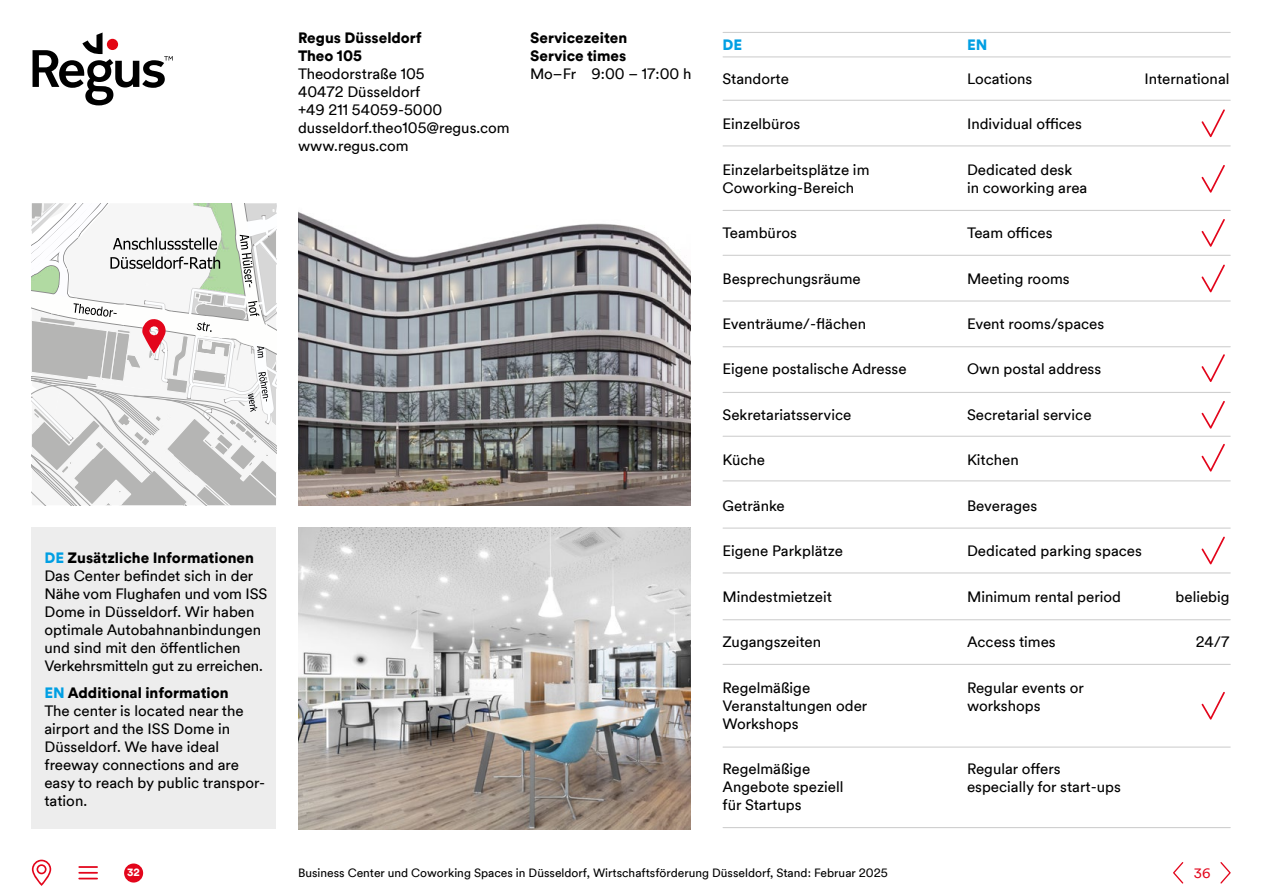
<style>
.page{position:relative;width:1263px;height:893px;background:#fff}
.page>*{position:absolute;margin:0;border:0;box-sizing:border-box;transform-origin:0 0}
.t1{font:15px/18px "Duesseldorf Circular TT";color:#000}
.t2{font:900 15px/18px "Duesseldorf Circular TT";color:#000}
.t3{font:900 15px "Duesseldorf Circular TT";color:#009fe3}
.t4{font:13.5px "Duesseldorf Circular TT";color:#e3051b}
.t5{font:12px "Duesseldorf Circular TT";color:#000}
.t6{font:900 10.5px "Duesseldorf Circular TT";color:#fff}
.s1{font-weight:900;color:#009fe3}
.s2{font-weight:900}
</style>
<div class="page">
<svg style="left:33px;top:33px;width:140px;height:72px"></svg>
<img style="left:298px;top:211px;width:393px;height:294px">
<div style="left:32px;top:527px;width:244px;height:302px;background:#ededed"></div>
<svg style="left:1201px;top:109px;width:24px;height:28px"></svg>
<hr style="left:723px;top:100px;width:507px;height:1px;background:#d0d0d0">
<hr style="left:723px;top:145px;width:507px;height:1px;background:#d0d0d0">
<hr style="left:723px;top:210px;width:507px;height:1px;background:#d0d0d0">
<hr style="left:723px;top:255px;width:507px;height:1px;background:#d0d0d0">
<hr style="left:723px;top:300px;width:507px;height:2px;background:#d0d0d0">
<hr style="left:723px;top:346px;width:507px;height:1px;background:#d0d0d0">
<hr style="left:723px;top:392px;width:507px;height:1px;background:#d0d0d0">
<hr style="left:723px;top:436px;width:507px;height:1px;background:#d0d0d0">
<hr style="left:723px;top:480px;width:507px;height:1px;background:#d0d0d0">
<hr style="left:723px;top:527px;width:507px;height:2px;background:#d0d0d0">
<hr style="left:723px;top:572px;width:507px;height:1px;background:#d0d0d0">
<hr style="left:723px;top:619px;width:507px;height:1px;background:#d0d0d0">
<hr style="left:723px;top:664px;width:507px;height:1px;background:#d0d0d0">
<hr style="left:723px;top:746px;width:507px;height:2px;background:#d0d0d0">
<hr style="left:723px;top:32px;width:507px;height:1px;background:#d0d0d0">
<hr style="left:723px;top:827px;width:507px;height:1px;background:#d0d0d0">
<hr style="left:723px;top:56px;width:507px;height:1px;background:#d0d0d0">
<svg style="left:1201px;top:264px;width:24px;height:28px"></svg>
<svg style="left:1201px;top:444px;width:24px;height:28px"></svg>
<svg style="left:1201px;top:219px;width:24px;height:28px"></svg>
<svg style="left:1201px;top:537px;width:24px;height:27px"></svg>
<svg style="left:1201px;top:401px;width:24px;height:28px"></svg>
<svg style="left:1201px;top:165px;width:24px;height:28px"></svg>
<svg style="left:1201px;top:692px;width:24px;height:28px"></svg>
<svg style="left:1220px;top:862px;width:11px;height:21px"></svg>
<svg style="left:1173px;top:862px;width:10px;height:21px"></svg>
<svg style="left:79px;top:866px;width:18px;height:13px"></svg>
<svg style="left:32px;top:860px;width:19px;height:26px"></svg>
<svg style="left:1201px;top:354px;width:24px;height:28px"></svg>
<svg style="left:32px;top:203px;width:244px;height:303px"></svg>
<div style="left:124px;top:863px;width:19px;height:19px;background:#e3051b;border-radius:50%"></div>
<img style="left:298px;top:527px;width:393px;height:302px">
<p class="t1" style="left:44px;top:548px;width:224px"><span class="s1">DE</span> <span class="s2">Zusätzliche Informationen<br></span>Das Center befindet sich in der<br>Nähe vom Flughafen und vom ISS<br>Dome in Düsseldorf. Wir haben optimale Autobahnanbindungen und sind mit den öffentlichen<br>Verkehrsmitteln gut zu erreichen.</p>
<p class="t1" style="left:44px;top:683px;width:222px"><span class="s1">EN</span> <span class="s2">Additional information<br></span>The center is located near the airport and the ISS Dome in<br>Düsseldorf. We have ideal freeway connections and are easy to reach by public transpor&shy;tation.</p>
<p class="t6" style="left:127px;top:865px;width:14px">32</p>
<p class="t2" style="left:298px;top:28px;width:125px">Regus Düsseldorf<br>Theo 105</p>
<p class="t1" style="left:298px;top:64px;width:213px">Theodorstraße 105<br>40472 Düsseldorf<br>+49 211 54059-5000 dusseldorf.theo105@regus.com www.regus.com</p>
<p class="t2" style="left:530px;top:28px;width:99px">Servicezeiten<br>Service times</p>
<p class="t1" style="left:530px;top:64px;width:163px">Mo–Fr 9:00 – 17:00 h</p>
<p class="t1" style="left:722px;top:69px;width:68px">Standorte</p>
<p class="t1" style="left:967px;top:69px;width:67px">Locations</p>
<p class="t1" style="left:1144px;top:69px;width:87px">International</p>
<p class="t1" style="left:722px;top:114px;width:79px">Einzelbüros</p>
<p class="t1" style="left:967px;top:114px;width:116px">Individual offices</p>
<p class="t1" style="left:722px;top:160px;width:148px">Einzelarbeitsplätze im</p>
<p class="t1" style="left:967px;top:160px;width:107px">Dedicated desk</p>
<p class="t1" style="left:722px;top:178px;width:133px">Coworking-Bereich</p>
<p class="t1" style="left:967px;top:178px;width:122px">in coworking area</p>
<p class="t1" style="left:722px;top:223px;width:76px">Teambüros</p>
<p class="t1" style="left:967px;top:223px;width:87px">Team offices</p>
<p class="t1" style="left:722px;top:269px;width:140px">Besprechungsräume</p>
<p class="t1" style="left:967px;top:269px;width:104px">Meeting rooms</p>
<p class="t1" style="left:722px;top:314px;width:145px">Eventräume/-flächen</p>
<p class="t1" style="left:967px;top:314px;width:139px">Event rooms/spaces</p>
<p class="t1" style="left:722px;top:359px;width:186px">Eigene postalische Adresse</p>
<p class="t1" style="left:967px;top:359px;width:136px">Own postal address</p>
<p class="t1" style="left:722px;top:405px;width:130px">Sekretariatsservice</p>
<p class="t1" style="left:967px;top:405px;width:126px">Secretarial service</p>
<p class="t1" style="left:722px;top:450px;width:44px">Küche</p>
<p class="t1" style="left:967px;top:450px;width:53px">Kitchen</p>
<p class="t1" style="left:722px;top:496px;width:64px">Getränke</p>
<p class="t1" style="left:967px;top:496px;width:72px">Beverages</p>
<p class="t1" style="left:722px;top:541px;width:122px">Eigene Parkplätze</p>
<p class="t1" style="left:967px;top:541px;width:176px">Dedicated parking spaces</p>
<p class="t1" style="left:722px;top:587px;width:111px">Mindestmietzeit</p>
<p class="t1" style="left:967px;top:587px;width:156px">Minimum rental period</p>
<p class="t1" style="left:1175px;top:587px;width:56px">beliebig</p>
<p class="t1" style="left:722px;top:632px;width:100px">Zugangszeiten</p>
<p class="t1" style="left:967px;top:632px;width:90px">Access times</p>
<p class="t1" style="left:1196px;top:632px;width:35px">24/7</p>
<p class="t1" style="left:722px;top:678px;width:89px">Regelmäßige</p>
<p class="t1" style="left:967px;top:678px;width:118px">Regular events or</p>
<p class="t1" style="left:722px;top:696px;width:146px">Veranstaltungen oder</p>
<p class="t1" style="left:967px;top:696px;width:75px">workshops</p>
<p class="t1" style="left:722px;top:714px;width:78px">Workshops</p>
<p class="t1" style="left:722px;top:759px;width:89px">Regelmäßige</p>
<p class="t1" style="left:967px;top:759px;width:95px">Regular offers</p>
<p class="t1" style="left:722px;top:777px;width:122px">Angebote speziell</p>
<p class="t1" style="left:967px;top:777px;width:155px">especially for start-ups</p>
<p class="t1" style="left:722px;top:795px;width:81px">für Startups</p>
<p class="t3" style="left:722px;top:34px;width:21px">DE</p>
<p class="t3" style="left:967px;top:34px;width:22px">EN</p>
<p class="t5" style="left:298px;top:865px;width:591px">Business Center und Coworking Spaces in Düsseldorf, Wirtschaftsförderung Düsseldorf, Stand: Februar 2025</p>
<p class="t4" style="left:1194px;top:864px;width:18px">36</p>
</div>
